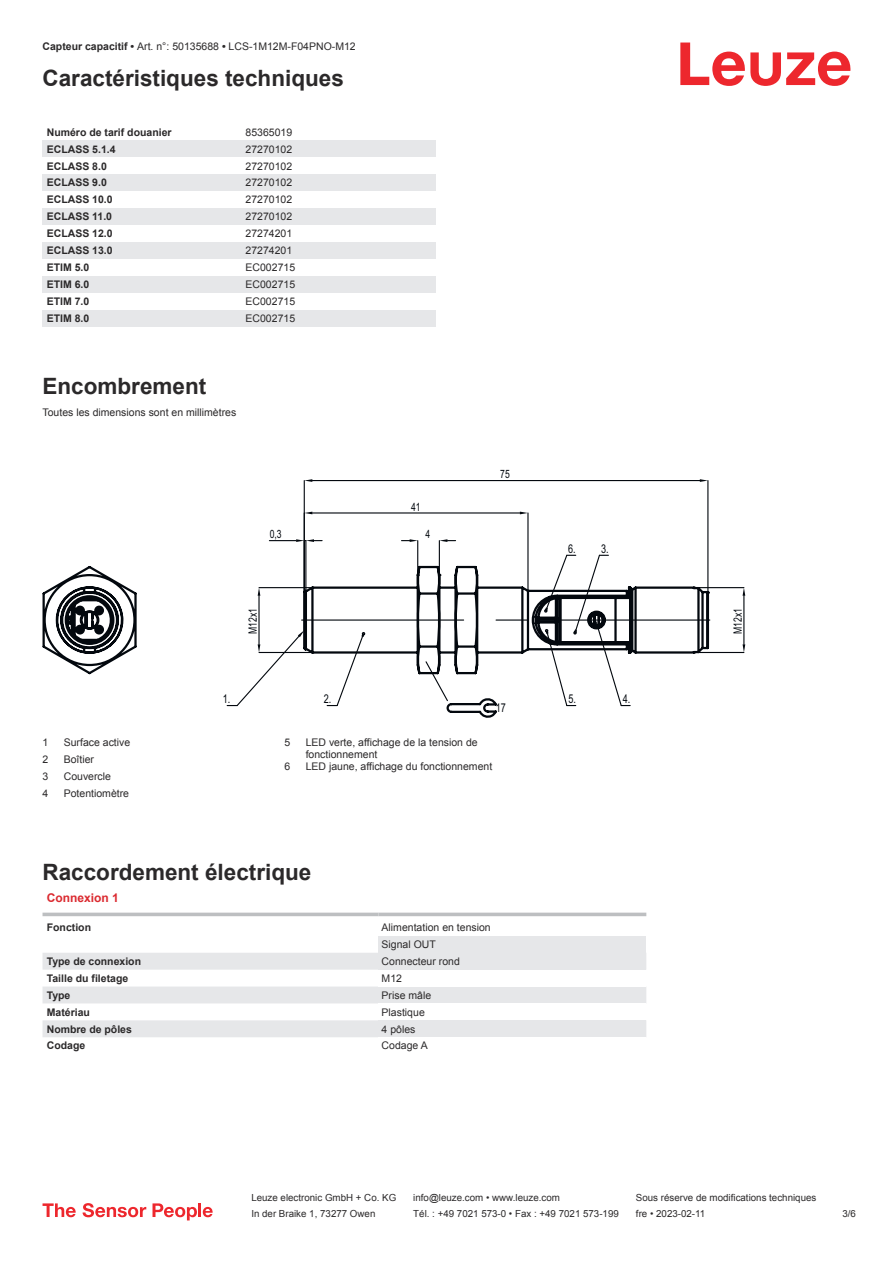
<style>
.page{position:relative;width:893px;height:1263px;background:#fff}
.page>*{position:absolute;margin:0;border:0;box-sizing:border-box;transform-origin:0 0}
.t1{font:700 22.5px "Arial";color:#2b292a}
.t2{font:12.15px "Arial";color:#03080e;scale:.75 1}
.t3{font:700 12px "Arial";color:#db2a30}
.t4{font:11.4px "Arial";color:#03080e;scale:.75 1}
.t5{font:10.5px/17px "Arial";color:#2b292a}
.t6{font:700 10.5px "Arial";color:#2b292a}
.t7{font:9.75px "Arial";color:#2b292a}
.s1{font-weight:700}
</style>
<div class="page">
<svg style="left:680px;top:43px;width:170px;height:43px"></svg>
<svg style="left:43px;top:326px;width:393px;height:1px"></svg>
<div style="left:43px;top:140px;width:199px;height:17px;background:#e6e7e9"></div>
<div style="left:242px;top:140px;width:194px;height:17px;background:#e6e7e9"></div>
<div style="left:43px;top:174px;width:199px;height:17px;background:#e6e7e9"></div>
<div style="left:242px;top:174px;width:194px;height:17px;background:#e6e7e9"></div>
<div style="left:43px;top:208px;width:199px;height:17px;background:#e6e7e9"></div>
<div style="left:242px;top:208px;width:194px;height:17px;background:#e6e7e9"></div>
<div style="left:43px;top:242px;width:199px;height:17px;background:#e6e7e9"></div>
<div style="left:242px;top:242px;width:194px;height:17px;background:#e6e7e9"></div>
<div style="left:43px;top:276px;width:199px;height:17px;background:#e6e7e9"></div>
<div style="left:242px;top:276px;width:194px;height:17px;background:#e6e7e9"></div>
<div style="left:43px;top:310px;width:199px;height:16px;background:#e6e7e9"></div>
<div style="left:242px;top:310px;width:194px;height:16px;background:#e6e7e9"></div>
<svg style="left:43px;top:912px;width:603px;height:5px"></svg>
<svg style="left:43px;top:953px;width:335px;height:84px;fill:#e6e7e9"></svg>
<hr style="left:43px;top:913px;width:335px;height:3px;background:#bdbfc1">
<hr style="left:378px;top:913px;width:268px;height:3px;background:#bdbfc1">
<div style="left:378px;top:936px;width:268px;height:17px;background:#e6e7e9"></div>
<div style="left:378px;top:953px;width:268px;height:17px;background:#e6e7e9"></div>
<div style="left:378px;top:986px;width:268px;height:17px;background:#e6e7e9"></div>
<div style="left:378px;top:1020px;width:268px;height:17px;background:#e6e7e9"></div>
<svg style="left:43px;top:1203px;width:33px;height:14px"></svg>
<svg style="left:83px;top:1203px;width:63px;height:14px"></svg>
<svg style="left:153px;top:1203px;width:44px;height:17px"></svg>
<hr style="left:198px;top:1203px;width:3px;height:14px;background:#ed272d">
<svg style="left:203px;top:1207px;width:10px;height:10px"></svg>
<hr style="left:694px;top:587px;width:50px;height:1px;background:#03080e">
<hr style="left:694px;top:652px;width:50px;height:1px;background:#03080e">
<hr style="left:743px;top:596px;width:1px;height:48px;background:#03080e">
<svg style="left:743px;top:588px;width:2px;height:8px"></svg>
<svg style="left:743px;top:644px;width:2px;height:8px"></svg>
<hr style="left:707px;top:481px;width:1px;height:111px;background:#03080e">
<hr style="left:304px;top:481px;width:1px;height:111px;background:#03080e">
<hr style="left:312px;top:480px;width:388px;height:1px;background:#03080e">
<svg style="left:700px;top:479px;width:8px;height:3px"></svg>
<svg style="left:304px;top:479px;width:8px;height:3px"></svg>
<hr style="left:527px;top:513px;width:2px;height:77px;background:#03080e">
<hr style="left:312px;top:512px;width:208px;height:1px;background:#03080e">
<svg style="left:304px;top:512px;width:8px;height:2px"></svg>
<svg style="left:520px;top:512px;width:8px;height:2px"></svg>
<hr style="left:439px;top:541px;width:1px;height:34px;background:#03080e">
<hr style="left:417px;top:541px;width:1px;height:34px;background:#03080e">
<svg style="left:439px;top:539px;width:17px;height:3px"></svg>
<svg style="left:402px;top:539px;width:16px;height:3px"></svg>
<hr style="left:305px;top:541px;width:1px;height:49px;background:#03080e">
<svg style="left:269px;top:539px;width:53px;height:3px"></svg>
<svg style="left:43px;top:566px;width:94px;height:109px"></svg>
<svg style="left:227px;top:554px;width:483px;height:153px"></svg>
<p class="t5" style="left:43px;top:39px;width:315px"><span class="s1">Capteur capacitif •</span> Art. n°: 50135688 <span class="s1">•</span> LCS-1M12M-F04PNO-M12</p>
<h1 class="t1" style="left:43px;top:69px;width:303px">Caractéristiques techniques</h1>
<p class="t6" style="left:47px;top:128px;width:126px">Numéro de tarif douanier</p>
<p class="t5" style="left:246px;top:125px;width:48px">85365019</p>
<p class="t6" style="left:47px;top:145px;width:70px">ECLASS 5.1.4</p>
<p class="t5" style="left:246px;top:141px;width:48px">27270102</p>
<p class="t6" style="left:47px;top:162px;width:62px">ECLASS 8.0</p>
<p class="t5" style="left:246px;top:158px;width:48px">27270102</p>
<p class="t6" style="left:47px;top:179px;width:62px">ECLASS 9.0</p>
<p class="t5" style="left:246px;top:175px;width:48px">27270102</p>
<p class="t6" style="left:47px;top:195px;width:67px">ECLASS 10.0</p>
<p class="t5" style="left:246px;top:192px;width:48px">27270102</p>
<p class="t6" style="left:47px;top:212px;width:67px">ECLASS 11.0</p>
<p class="t5" style="left:246px;top:209px;width:48px">27270102</p>
<p class="t6" style="left:47px;top:229px;width:67px">ECLASS 12.0</p>
<p class="t5" style="left:246px;top:226px;width:48px">27274201</p>
<p class="t6" style="left:47px;top:246px;width:67px">ECLASS 13.0</p>
<p class="t5" style="left:246px;top:243px;width:48px">27274201</p>
<p class="t6" style="left:47px;top:263px;width:44px">ETIM 5.0</p>
<p class="t5" style="left:246px;top:260px;width:51px">EC002715</p>
<p class="t6" style="left:47px;top:280px;width:44px">ETIM 6.0</p>
<p class="t5" style="left:246px;top:277px;width:51px">EC002715</p>
<p class="t6" style="left:47px;top:297px;width:44px">ETIM 7.0</p>
<p class="t5" style="left:246px;top:294px;width:51px">EC002715</p>
<p class="t6" style="left:47px;top:314px;width:44px">ETIM 8.0</p>
<p class="t5" style="left:246px;top:311px;width:51px">EC002715</p>
<h1 class="t1" style="left:43px;top:377px;width:165px">Encombrement</h1>
<p class="t5" style="left:43px;top:405px;width:195px">Toutes les dimensions sont en millimètres</p>
<p class="t4" style="left:411px;top:503px;width:14px">41</p>
<p class="t4" style="left:270px;top:530px;width:17px">0,3</p>
<p class="t4" style="left:425px;top:530px;width:8px">4</p>
<p class="t4" style="left:249px;top:634px;width:36px;rotate:-90deg">M12x1</p>
<p class="t4" style="left:500px;top:470px;width:14px">75</p>
<p class="t2" style="left:568px;top:544px;width:56px">6. 3.</p>
<p class="t5" style="left:43px;top:734px;width:7px">1</p>
<p class="t5" style="left:64px;top:734px;width:68px">Surface active</p>
<p class="t5" style="left:43px;top:752px;width:7px">2</p>
<p class="t5" style="left:64px;top:752px;width:32px">Boîtier</p>
<p class="t5" style="left:43px;top:769px;width:7px">3</p>
<p class="t5" style="left:64px;top:769px;width:49px">Couvercle</p>
<p class="t5" style="left:43px;top:786px;width:7px">4</p>
<p class="t5" style="left:64px;top:786px;width:67px">Potentiomètre</p>
<p class="t2" style="left:223px;top:694px;width:12px">1.</p>
<p class="t2" style="left:324px;top:694px;width:12px">2.</p>
<p class="t2" style="left:568px;top:694px;width:12px">5.</p>
<p class="t2" style="left:496px;top:703px;width:15px">17</p>
<p class="t5" style="left:284px;top:734px;width:7px">5</p>
<p class="t5" style="left:306px;top:737px;width:173px;line-height:12.6px">LED verte, affichage de la tension de fonctionnement</p>
<p class="t5" style="left:284px;top:759px;width:7px">6</p>
<p class="t5" style="left:306px;top:759px;width:188px">LED jaune, affichage du fonctionnement</p>
<p class="t2" style="left:623px;top:694px;width:12px">4.</p>
<h1 class="t1" style="left:43px;top:863px;width:270px">Raccordement électrique</h1>
<p class="t3" style="left:47px;top:893px;width:74px">Connexion 1</p>
<p class="t6" style="left:47px;top:923px;width:46px">Fonction</p>
<p class="t5" style="left:382px;top:920px;width:111px">Alimentation en tension<br>Signal OUT</p>
<p class="t6" style="left:47px;top:957px;width:96px">Type de connexion</p>
<p class="t5" style="left:382px;top:954px;width:80px">Connecteur rond</p>
<p class="t6" style="left:47px;top:974px;width:83px">Taille du filetage</p>
<p class="t5" style="left:382px;top:971px;width:22px">M12</p>
<p class="t6" style="left:47px;top:991px;width:25px">Type</p>
<p class="t5" style="left:382px;top:987px;width:51px">Prise mâle</p>
<p class="t6" style="left:47px;top:1008px;width:45px">Matériau</p>
<p class="t5" style="left:382px;top:1004px;width:45px">Plastique</p>
<p class="t6" style="left:47px;top:1025px;width:87px">Nombre de pôles</p>
<p class="t5" style="left:382px;top:1021px;width:35px">4 pôles</p>
<p class="t6" style="left:47px;top:1041px;width:40px">Codage</p>
<p class="t5" style="left:382px;top:1038px;width:48px">Codage A</p>
<p class="t4" style="left:734px;top:634px;width:36px;rotate:-90deg">M12x1</p>
<p class="t7" style="left:251px;top:1194px;width:146px">Leuze electronic GmbH + Co. KG</p>
<p class="t7" style="left:413px;top:1194px;width:148px">info@leuze.com • www.leuze.com</p>
<p class="t7" style="left:636px;top:1194px;width:182px">Sous réserve de modifications techniques</p>
<p class="t7" style="left:251px;top:1210px;width:126px">In der Braike 1, 73277 Owen</p>
<p class="t7" style="left:413px;top:1210px;width:207px">Tél. : +49 7021 573-0 • Fax : +49 7021 573-199</p>
<p class="t7" style="left:636px;top:1210px;width:71px">fre • 2023-02-11</p>
<p class="t7" style="left:842px;top:1210px;width:15px">3 /6</p>
</div>
